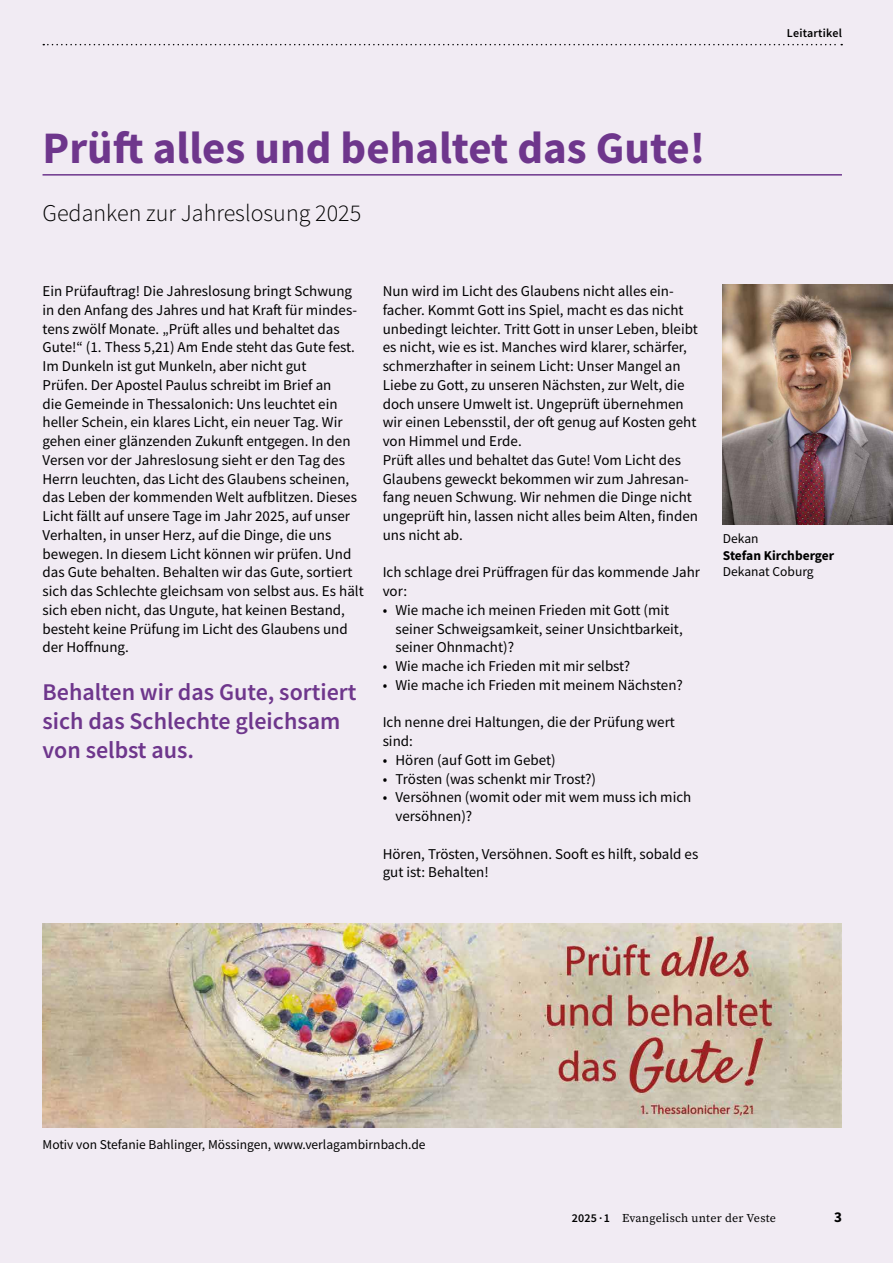
<style>
.page{position:relative;width:893px;height:1263px;background:#f1ebf3}
.page>*{position:absolute;margin:0;border:0;box-sizing:border-box;transform-origin:0 0}
.t1{font:700 45px "Source Sans Pro";color:#6e368c}
.t2{font:600 24px/28.8px "Source Sans Pro";color:#6e368c}
.t3{font:300 24px "Source Sans Pro";color:#000}
.t4{font:15px/18.8px "Source Sans Pro";color:#000}
.t5{font:700 15px "Source Sans Pro";color:#000}
.t6{font:13.5px "Source Sans Pro";color:#000}
.t7{font:700 13.5px "Source Sans Pro";color:#000}
.t8{font:12px "Source Serif Pro";letter-spacing:.02em;color:#000}
.t9{font:600 12px "Source Sans Pro";letter-spacing:.02em;color:#000}
.s1{font-family:"Source Sans Pro";font-weight:600}
</style>
<div class="page">
<svg style="left:43px;top:44px;width:799px;height:1px"></svg>
<hr style="left:43px;top:174px;width:799px;height:2px;background:#6e368c">
<img style="left:723px;top:285px;width:170px;height:239px">
<img style="left:43px;top:924px;width:799px;height:204px">
<p class="t9" style="left:787px;top:25px;width:57px">Leitartikel</p>
<h1 class="t1" style="left:43px;top:118px;width:664px">Prüft alles und behaltet das Gute!</h1>
<h2 class="t3" style="left:43px;top:198px;width:320px">Gedanken zur Jahreslosung 2025</h2>
<p class="t4" style="left:43px;top:282px;width:323px">Ein Prüfauftrag! Die Jahreslosung bringt Schwung in den Anfang des Jahres und hat Kraft für mindes&shy;tens zwölf Monate. „Prüft alles und behaltet das Gute!“ (1. Thess 5,21) Am Ende steht das Gute fest.<br>Im Dunkeln ist gut Munkeln, aber nicht gut<br>Prüfen. Der Apostel Paulus schreibt im Brief an<br>die Gemeinde in Thessalonich: Uns leuchtet ein heller Schein, ein klares Licht, ein neuer Tag. Wir gehen einer glänzenden Zukunft entgegen. In den Versen vor der Jahreslosung sieht er den Tag des Herrn leuchten, das Licht des Glaubens scheinen, das Leben der kommenden Welt aufblitzen. Dieses Licht fällt auf unsere Tage im Jahr 2025, auf unser Verhalten, in unser Herz, auf die Dinge, die uns bewegen. In diesem Licht können wir prüfen. Und das Gute behalten. Behalten wir das Gute, sortiert sich das Schlechte gleichsam von selbst aus. Es hält sich eben nicht, das Ungute, hat keinen Bestand, besteht keine Prüfung im Licht des Glaubens und der Hoffnung.</p>
<h2 class="t2" style="left:43px;top:677px;width:315px">Behalten wir das Gute, sortiert sich das Schlechte gleichsam von selbst aus.</h2>
<p class="t4" style="left:383px;top:282px;width:317px">Nun wird im Licht des Glaubens nicht alles ein&shy;facher. Kommt Gott ins Spiel, macht es das nicht unbedingt leichter. Tritt Gott in unser Leben, bleibt es nicht, wie es ist. Manches wird klarer, schärfer, schmerzhafter in seinem Licht: Unser Mangel an Liebe zu Gott, zu unseren Nächsten, zur Welt, die doch unsere Umwelt ist. Ungeprüft übernehmen wir einen Lebensstil, der oft genug auf Kosten geht von Himmel und Erde.<br>Prüft alles und behaltet das Gute! Vom Licht des Glaubens geweckt bekommen wir zum Jahresan&shy;fang neuen Schwung. Wir nehmen die Dinge nicht ungeprüft hin, lassen nicht alles beim Alten, finden uns nicht ab.</p>
<p class="t4" style="left:383px;top:563px;width:319px">Ich schlage drei Prüffragen für das kommende Jahr vor:</p>
<p class="t4" style="left:395px;top:600px;width:289px;text-indent:-13px">• Wie mache ich meinen Frieden mit Gott (mit seiner Schweigsamkeit, seiner Unsichtbarkeit, seiner Ohnmacht)?</p>
<p class="t4" style="left:383px;top:657px;width:249px">• Wie mache ich Frieden mit mir selbst?</p>
<p class="t4" style="left:383px;top:675px;width:302px">• Wie mache ich Frieden mit meinem Nächsten?</p>
<p class="t4" style="left:383px;top:713px;width:294px">Ich nenne drei Haltungen, die der Prüfung wert sind:</p>
<p class="t4" style="left:383px;top:750px;width:174px">• Hören (auf Gott im Gebet)</p>
<p class="t4" style="left:383px;top:769px;width:215px">• Trösten (was schenkt mir Trost?)</p>
<p class="t4" style="left:395px;top:788px;width:297px;text-indent:-13px">• Versöhnen (womit oder mit wem muss ich mich versöhnen)?</p>
<p class="t4" style="left:383px;top:844px;width:317px">Hören, Trösten, Versöhnen. Sooft es hilft, sobald es gut ist: Behalten!</p>
<p class="t6" style="left:723px;top:530px;width:37px">Dekan</p>
<p class="t7" style="left:723px;top:546px;width:113px">Stefan Kirchberger</p>
<p class="t6" style="left:723px;top:563px;width:92px">Dekanat Coburg</p>
<p class="t6" style="left:43px;top:1136px;width:385px">Motiv von Stefanie Bahlinger, Mössingen, www.verlagambirnbach.de</p>
<p class="t8" style="left:572px;top:1210px;width:206px"><span class="s1">2025 ·1</span> Evangelisch unter der Veste</p>
<p class="t5" style="left:834px;top:1206px;width:9px">3</p>
</div>
